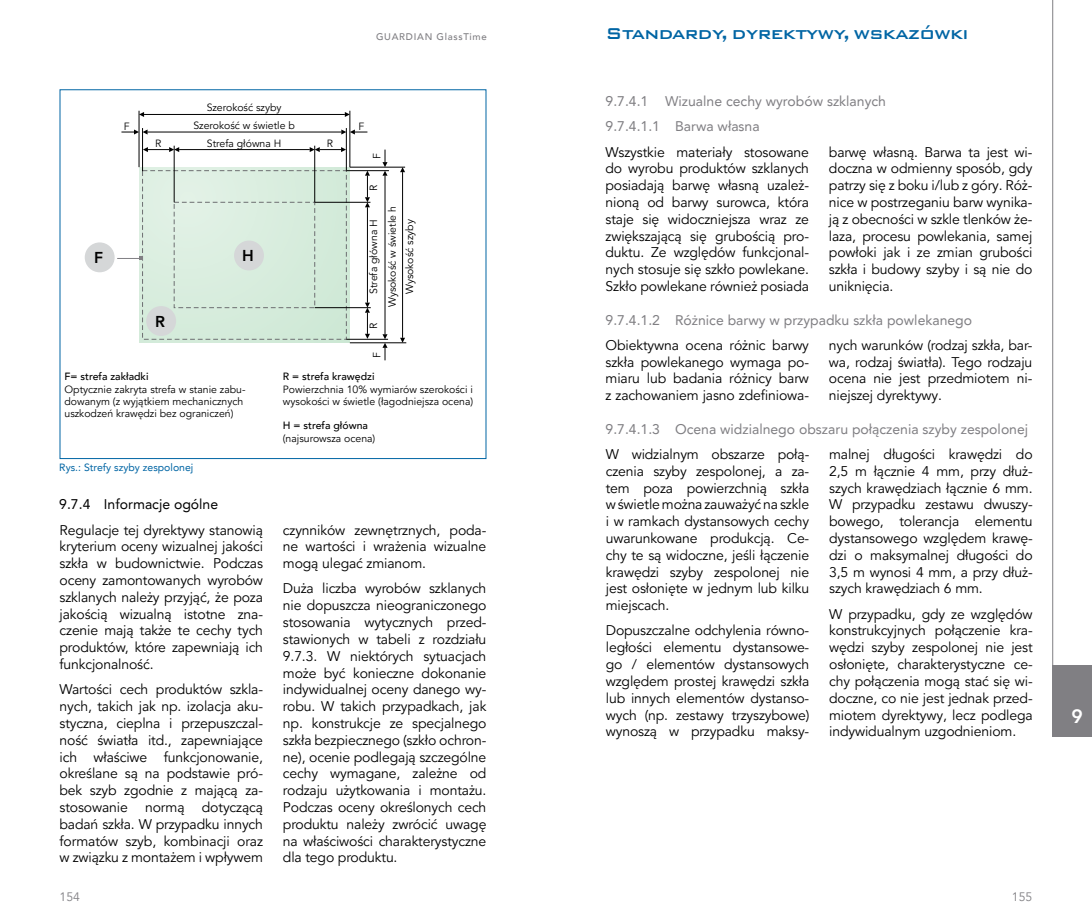
<style>
.page{position:relative;width:1092px;height:918px;background:#fff}
.page>*{position:absolute;margin:0;border:0;box-sizing:border-box;transform-origin:0 0}
.t1{font:21px "Bank Gothic Md BT";letter-spacing:-.03em;color:#0065a4}
.t2{font:800 19.25px "Avenir LT Pro";color:#fff}
.t3{font:800 15.75px "Avenir LT Pro";color:#000}
.t4{font:14px/16.8px "Avenir LT Pro";letter-spacing:-.01em;color:#000;text-align:justify}
.t5{font:14px/25.2px "Avenir LT Pro";color:#807f83}
.t6{font:14px "Avenir LT Pro";color:#000}
.t7{font:12.25px "Avenir LT Pro";color:#807f83}
.t8{font:10.5px/12.2px "Avenir LT Pro";color:#000}
.t9{font:500 10.5px "Avenir LT Pro";color:#000}
.t10{font:10.5px "Avenir LT Pro";color:#0065a4}
.t11{font:500 9.62px "Avenir LT Pro";letter-spacing:.075em;color:#807f83}
</style>
<div class="page">
<div style="left:139px;top:167px;width:211px;height:176px;background:linear-gradient(to right,#dbeee0,#d0e8d7)"></div>
<hr style="left:138px;top:111px;width:1px;height:56px;background:#000">
<hr style="left:349px;top:111px;width:1px;height:56px;background:#000">
<hr style="left:142px;top:128px;width:1px;height:43px;background:#000">
<hr style="left:346px;top:128px;width:1px;height:43px;background:#000">
<hr style="left:174px;top:146px;width:1px;height:56px;background:#000">
<hr style="left:314px;top:146px;width:1px;height:56px;background:#000">
<hr style="left:144px;top:114px;width:201px;height:1px;background:#000">
<svg style="left:139px;top:112px;width:5px;height:5px"></svg>
<svg style="left:345px;top:112px;width:5px;height:5px"></svg>
<hr style="left:147px;top:132px;width:194px;height:1px;background:#000">
<hr style="left:179px;top:149px;width:131px;height:1px;background:#000">
<svg style="left:341px;top:129px;width:26px;height:6px"></svg>
<svg style="left:121px;top:129px;width:27px;height:6px"></svg>
<hr style="left:350px;top:167px;width:55px;height:1px;background:#000">
<hr style="left:350px;top:342px;width:56px;height:1px;background:#000">
<hr style="left:346px;top:170px;width:43px;height:1px;background:#000">
<hr style="left:346px;top:339px;width:42px;height:1px;background:#000">
<hr style="left:315px;top:202px;width:55px;height:1px;background:#000">
<hr style="left:315px;top:307px;width:56px;height:1px;background:#000">
<hr style="left:367px;top:207px;width:1px;height:96px;background:#000">
<hr style="left:384px;top:176px;width:1px;height:158px;background:#000">
<hr style="left:402px;top:172px;width:1px;height:166px;background:#000">
<svg style="left:400px;top:167px;width:5px;height:5px"></svg>
<svg style="left:400px;top:338px;width:5px;height:5px"></svg>
<svg style="left:382px;top:150px;width:5px;height:26px"></svg>
<svg style="left:382px;top:334px;width:5px;height:26px"></svg>
<svg style="left:143px;top:147px;width:36px;height:5px"></svg>
<svg style="left:310px;top:147px;width:36px;height:5px"></svg>
<svg style="left:365px;top:171px;width:5px;height:36px"></svg>
<svg style="left:365px;top:303px;width:5px;height:36px"></svg>
<hr style="left:1052px;top:0;width:1px;height:736px;background:#807f83">
<svg style="left:117px;top:170px;width:230px;height:170px;background:#d9ebde"></svg>
<div style="left:234px;top:240px;width:30px;height:30px;background:#d5d7d8;border-radius:50%"></div>
<div style="left:146px;top:306px;width:30px;height:30px;background:#d5d7d8;border-radius:50%"></div>
<div style="left:85px;top:242px;width:30px;height:30px;background:#d5d7d8;border-radius:50%"></div>
<div style="left:1052px;top:665px;width:39px;height:71px;background:#807f83"></div>
<p class="t11" style="left:376px;top:30px;width:112px">GUARDIAN GlassTime</p>
<p class="t8" style="left:207px;top:101px;width:76px">Szerokość szyby</p>
<p class="t8" style="left:193px;top:120px;width:103px">Szerokość w świetle b</p>
<p class="t8" style="left:124px;top:120px;width:7px">F</p>
<p class="t8" style="left:358px;top:120px;width:7px">F</p>
<p class="t8" style="left:155px;top:137px;width:8px">R</p>
<p class="t8" style="left:207px;top:137px;width:76px">Strefa główna H</p>
<p class="t8" style="left:327px;top:137px;width:8px">R</p>
<p class="t8" style="left:371px;top:159px;width:7px;rotate:-90deg">F</p>
<p class="t3" style="left:94px;top:248px;width:11px">F</p>
<p class="t3" style="left:155px;top:312px;width:11px">R</p>
<p class="t3" style="left:242px;top:247px;width:13px">H</p>
<p class="t9" style="left:64px;top:370px;width:86px">F= strefa zakładki</p>
<p class="t8" style="left:64px;top:383px;width:183px">Optycznie zakryta strefa w stanie zabu&shy;dowanym (z wyjątkiem mechanicznych uszkodzeń krawędzi bez ograniczeń)</p>
<p class="t10" style="left:59px;top:460px;width:136px">Rys.: Strefy szyby zespolonej</p>
<p class="t6" style="left:59px;top:496px;width:160px">9.7.4 Informacje ogólne</p>
<p class="t4" style="left:60px;top:522px;width:205px">Regulacje tej dyrektywy stanowią kryterium oceny wizualnej jakości szkła w budownictwie. Podczas oceny zamontowanych wyrobów szklanych należy przyjąć, że poza jakością wizualną istotne zna&shy;czenie mają także te cechy tych produktów, które zapewniają ich funkcjonalność.</p>
<p class="t4" style="left:60px;top:681px;width:205px">Wartości cech produktów szkla&shy;nych, takich jak np. izolacja aku&shy;styczna, cieplna i przepuszczal&shy;ność światła itd., zapewniające ich właściwe funkcjonowanie, określane są na podstawie pró&shy;bek szyb zgodnie z mającą za&shy;stosowanie normą dotyczącą badań szkła. W przypadku innych formatów szyb, kombinacji oraz w związku z montażem i wpływem</p>
<p class="t8" style="left:367px;top:191px;width:8px;rotate:-90deg">R</p>
<p class="t8" style="left:367px;top:294px;width:76px;rotate:-90deg">Strefa główna H</p>
<p class="t8" style="left:367px;top:329px;width:8px;rotate:-90deg">R</p>
<p class="t8" style="left:386px;top:307px;width:102px;rotate:-90deg">Wysokość w świetle h</p>
<p class="t8" style="left:403px;top:294px;width:76px;rotate:-90deg">Wysokość szyby</p>
<p class="t8" style="left:371px;top:358px;width:7px;rotate:-90deg">F</p>
<p class="t9" style="left:283px;top:370px;width:93px">R = strefa krawędzi</p>
<p class="t8" style="left:283px;top:383px;width:192px">Powierzchnia 10% wymiarów szerokości i wysokości w świetle (łagodniejsza ocena)</p>
<p class="t9" style="left:283px;top:419px;width:86px">H = strefa główna</p>
<p class="t8" style="left:283px;top:432px;width:94px">(najsurowsza ocena)</p>
<p class="t4" style="left:283px;top:522px;width:205px">czynników zewnętrznych, poda&shy;ne wartości i wrażenia wizualne mogą ulegać zmianom.</p>
<p class="t4" style="left:283px;top:580px;width:205px">Duża liczba wyrobów szklanych nie dopuszcza nieograniczonego stosowania wytycznych przed&shy;stawionych w tabeli z rozdziału 9.7.3. W niektórych sytuacjach może być konieczne dokonanie indywidualnej oceny danego wy&shy;robu. W takich przypadkach, jak np. konstrukcje ze specjalnego szkła bezpiecznego (szkło ochron&shy;ne), ocenie podlegają szczególne cechy wymagane, zależne od rodzaju użytkowania i montażu.<br>Podczas oceny określonych cech produktu należy zwrócić uwagę na właściwości charakterystyczne dla tego produktu.</p>
<h1 class="t1" style="left:605px;top:22px;width:364px">Standardy, dyrektywy, wskazówki</h1>
<p class="t5" style="left:605px;top:89px;width:282px">9.7.4.1 Wizualne cechy wyrobów szklanych<br>9.7.4.1.1 Barwa własna</p>
<p class="t4" style="left:605px;top:144px;width:205px">Wszystkie materiały stosowane do wyrobu produktów szklanych posiadają barwę własną uzależ&shy;nioną od barwy surowca, która staje się widoczniejsza wraz ze zwiększającą się grubością pro&shy;duktu. Ze względów funkcjonal&shy;nych stosuje się szkło powlekane.<br>Szkło powlekane również posiada</p>
<p class="t4" style="left:828px;top:144px;width:205px">barwę własną. Barwa ta jest wi&shy;doczna w odmienny sposób, gdy patrzy się z boku i/lub z góry. Róż&shy;nice w postrzeganiu barw wynika&shy;ją z obecności w szkle tlenków że&shy;laza, procesu powlekania, samej powłoki jak i ze zmian grubości szkła i budowy szyby i są nie do uniknięcia.</p>
<p class="t5" style="left:605px;top:307px;width:368px">9.7.4.1.2 Różnice barwy w przypadku szkła powlekanego</p>
<p class="t4" style="left:605px;top:337px;width:205px">Obiektywna ocena różnic barwy szkła powlekanego wymaga po&shy;miaru lub badania różnicy barw z zachowaniem jasno zdefiniowa-</p>
<p class="t4" style="left:828px;top:337px;width:205px">nych warunków (rodzaj szkła, bar&shy;wa, rodzaj światła). Tego rodzaju ocena nie jest przedmiotem ni&shy;niejszej dyrektywy.</p>
<p class="t5" style="left:605px;top:416px;width:424px">9.7.4.1.3 Ocena widzialnego obszaru połączenia szyby zespolonej</p>
<p class="t4" style="left:605px;top:446px;width:205px">W widzialnym obszarze połą&shy;czenia szyby zespolonej, a za&shy;tem poza powierzchnią szkła w świetle można zauważyć na szkle i w ramkach dystansowych cechy uwarunkowane produkcją. Ce&shy;chy te są widoczne, jeśli łączenie krawędzi szyby zespolonej nie jest osłonięte w jednym lub kilku miejscach.</p>
<p class="t4" style="left:605px;top:622px;width:205px">Dopuszczalne odchylenia równo&shy;ległości elementu dystansowe&shy;go / elementów dystansowych względem prostej krawędzi szkła lub innych elementów dystanso&shy;wych (np. zestawy trzyszybowe) wynoszą w przypadku maksy-</p>
<p class="t4" style="left:829px;top:446px;width:205px">malnej długości krawędzi do 2,5 m łącznie 4 mm, przy dłuż&shy;szych krawędziach łącznie 6 mm.<br>W przypadku zestawu dwuszy&shy;bowego, tolerancja elementu dystansowego względem krawę&shy;dzi o maksymalnej długości do 3,5 m wynosi 4 mm, a przy dłuż&shy;szych krawędziach 6 mm.</p>
<p class="t4" style="left:829px;top:606px;width:205px">W przypadku, gdy ze względów konstrukcyjnych połączenie kra&shy;wędzi szyby zespolonej nie jest osłonięte, charakterystyczne ce&shy;chy połączenia mogą stać się wi&shy;doczne, co nie jest jednak przed&shy;miotem dyrektywy, lecz podlega indywidualnym uzgodnieniom.</p>
<p class="t7" style="left:60px;top:890px;width:22px">154</p>
<p class="t7" style="left:1011px;top:890px;width:22px">155</p>
<h2 class="t2" style="left:1071px;top:705px;width:13px">9</h2>
</div>
